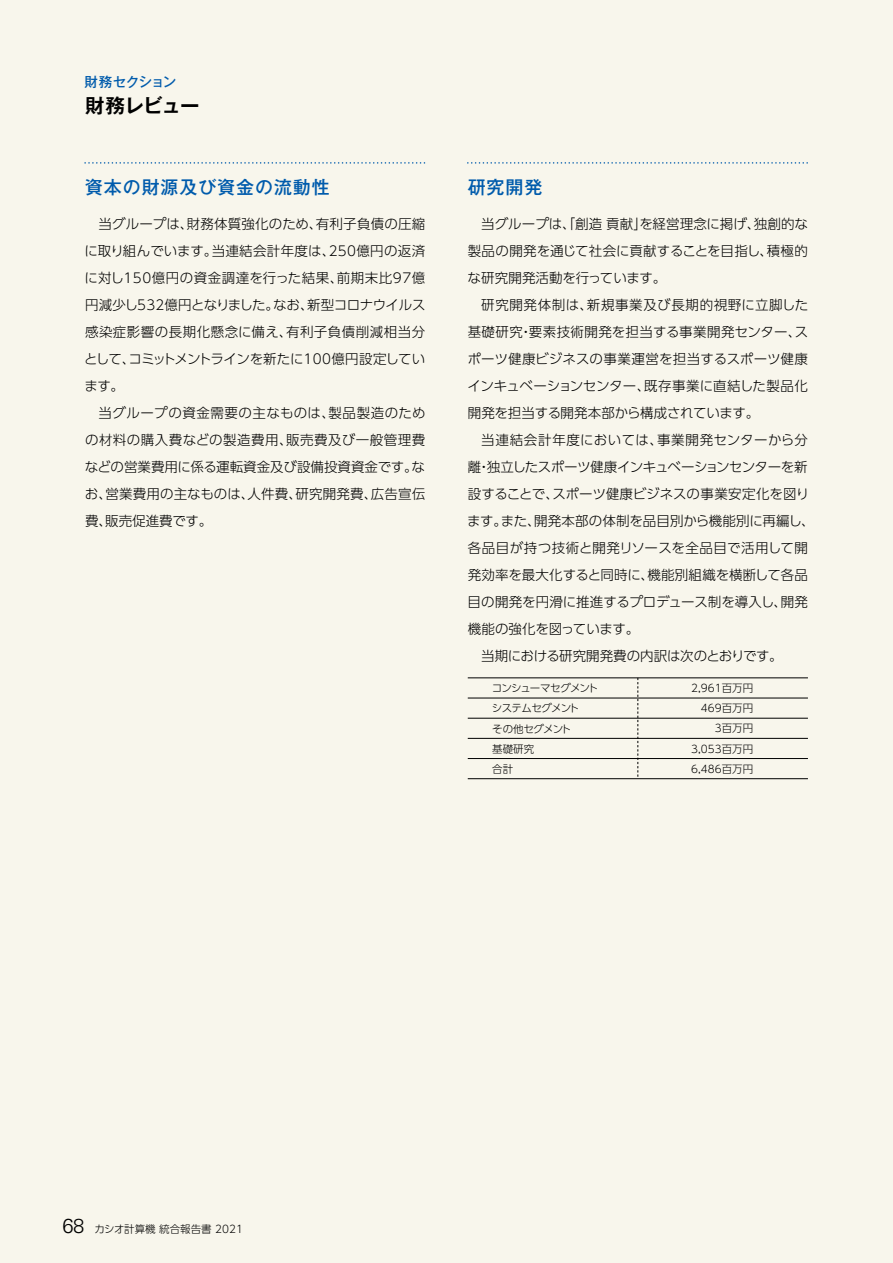
<style>
.page{position:relative;width:893px;height:1263px;background:#f8f6ec}
.page>*{position:absolute;margin:0;border:0;box-sizing:border-box;transform-origin:0 0}
.t1{font:700 19.5px "Gothic MB101 Pro De";letter-spacing:-.035em;color:#000}
.t2{font:500 18px "Gothic MB101 Pro";letter-spacing:.05em;color:#005bac}
.t3{font:300 13.5px/27px "UD Shin Go Pro";color:#000;text-align:justify}
.t4{font:300 13.5px "UD Shin Go Pro";letter-spacing:-.02em;color:#000}
.t5{font:300 13.5px "UD Shin Go Pro";letter-spacing:-.04em;color:#000}
.t6{font:300 13.5px "UD Shin Go Pro";letter-spacing:.025em;color:#000}
.t7{font:300 13.5px "UD Shin Go Pro";letter-spacing:.035em;color:#000}
.t8{font:500 13.5px "Gothic MB101 Pro";letter-spacing:-.04em;color:#005bac}
.t9{font:300 10.5px/20.2px "UD Shin Go Pro";color:#000;text-align:right}
.t10{font:300 10.5px/20.2px "UD Shin Go Pro";letter-spacing:-.055em;color:#000}
.s1{font-family:"Univers LT Std";font-size:20.25px}
</style>
<div class="page">
<svg style="left:85px;top:162px;width:340px;height:2px"></svg>
<svg style="left:468px;top:162px;width:340px;height:2px"></svg>
<hr style="left:468px;top:678px;width:340px;height:1px;background:#000">
<hr style="left:468px;top:698px;width:340px;height:1px;background:#000">
<hr style="left:468px;top:718px;width:340px;height:1px;background:#000">
<hr style="left:468px;top:738px;width:340px;height:1px;background:#000">
<hr style="left:468px;top:778px;width:340px;height:1px;background:#000">
<svg style="left:638px;top:678px;width:1px;height:101px"></svg>
<hr style="left:468px;top:758px;width:340px;height:1px;background:#000">
<p class="t8" style="left:85px;top:71px;width:93px">財務セクション</p>
<h1 class="t1" style="left:85px;top:89px;width:116px">財務レビュー</h1>
<h2 class="t2" style="left:85px;top:172px;width:246px">資本の財源及び資金の流動性</h2>
<h2 class="t2" style="left:468px;top:172px;width:76px">研究開発</h2>
<p class="t3" style="left:84px;top:209px;width:343px;text-indent:14px">当グループは、財務体質強化のため、有利子負債の圧縮に取り組んでいます。当連結会計年度は、250億円の返済に対し150億円の資金調達を行った結果、前期末比97億円減少し532億円となりました。なお、新型コロナウイルス感染症影響の長期化懸念に備え、有利子負債削減相当分として、コミットメントラインを新たに100億円設定しています。</p>
<p class="t3" style="left:85px;top:398px;width:342px;text-indent:14px">当グループの資金需要の主なものは、製品製造のための材料の購入費などの製造費用、販売費及び一般管理費などの営業費用に係る運転資金及び設備投資資金です。なお、営業費用の主なものは、人件費、研究開発費、広告宣伝費、販売促進費です。</p>
<p class="t3" style="left:468px;top:209px;width:342px;text-indent:14px">当グループは、「創造 貢献」を経営理念に掲げ、独創的な製品の開発を通じて社会に貢献することを目指し、積極的な研究開発活動を行っています。</p>
<p class="t3" style="left:467px;top:290px;width:342px;text-indent:14px">研究開発体制は、新規事業及び長期的視野に立脚した基礎研究・要素技術開発を担当する事業開発センター、スポーツ健康ビジネスの事業運営を担当するスポーツ健康インキュベーションセンター、既存事業に直結した製品化開発を担当する開発本部から構成されています。</p>
<p class="t7" style="left:481px;top:428px;width:328px">当連結会計年度においては、事業開発センターから分</p>
<p class="t5" style="left:468px;top:455px;width:341px">離・独立したスポーツ健康インキュベーションセンターを新</p>
<p class="t3" style="left:468px;top:479px;width:343px">設することで、スポーツ健康ビジネスの事業安定化を図り</p>
<p class="t3" style="left:467px;top:506px;width:349px">ます。また、開発本部の体制を品目別から機能別に再編し、</p>
<p class="t6" style="left:468px;top:536px;width:342px">各品目が持つ技術と開発リソースを全品目で活用して開</p>
<p class="t3" style="left:468px;top:560px;width:342px">発効率を最大化すると同時に、機能別組織を横断して各品</p>
<p class="t3" style="left:468px;top:587px;width:342px">目の開発を円滑に推進するプロデュース制を導入し、開発</p>
<p class="t4" style="left:468px;top:617px;width:173px">機能の強化を図っています。</p>
<p class="t4" style="left:481px;top:644px;width:303px">当期における研究開発費の内訳は次のとおりです。</p>
<p class="t10" style="left:492px;top:678px;width:108px">コンシューマセグメントシステムセグメント<br>その他セグメント<br>基礎研究<br>合計</p>
<p class="t9" style="left:691px;top:677px;width:63px">2,961百万円<br>469百万円<br>3百万円<br>3,053百万円<br>6,486百万円</p>
<p class="t9" style="left:62px;top:1219px;width:193px"><span class="s1">68</span>　カシオ計算機 統合報告書 2021　</p>
</div>
